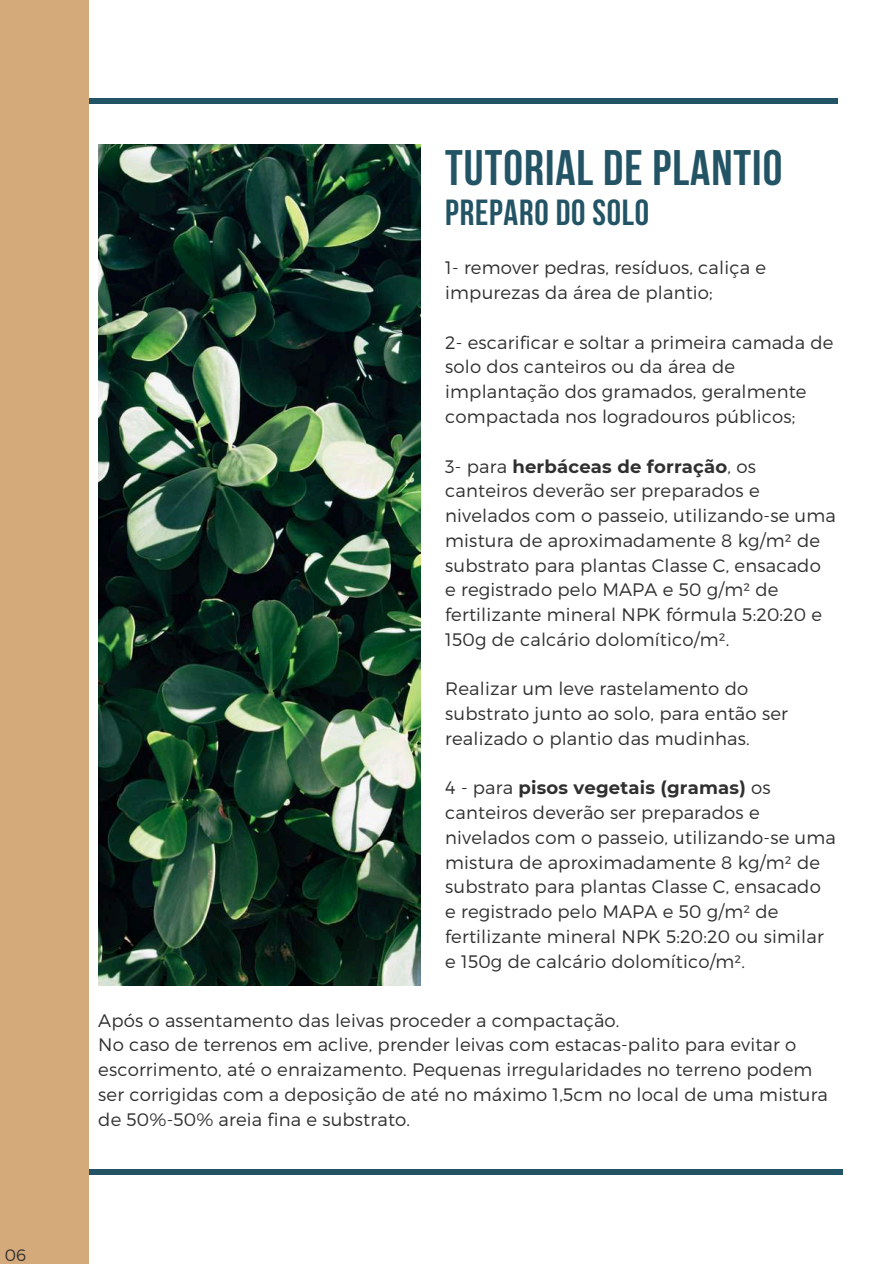
<style>
.page{position:relative;width:894px;height:1264px;background:#fff}
.page>*{position:absolute;margin:0;border:0;box-sizing:border-box;transform-origin:0 0}
.t1{font:700 49.65px "Bebas Neue";letter-spacing:.02em;color:#235465}
.t2{font:700 36.15px "Bebas Neue";letter-spacing:.02em;color:#235465}
.t3{font:300 18px/24.8px "Montserrat";letter-spacing:.01em;color:#303030}
.t4{font:300 16.5px "Montserrat";color:#303030}
.s1{font-weight:700}
</style>
<div class="page">
<div style="left:57px;top:98px;width:779px;height:6px;background:#235465"></div>
<div style="left:62px;top:1168px;width:780px;height:6px;background:#235465"></div>
<div style="left:0;top:0;width:89px;height:1263px;background:#d4aa7a"></div>
<img style="left:98px;top:145px;width:322px;height:840px">
<p class="t4" style="left:5px;top:1243px;width:23px">06</p>
<h1 class="t1" style="left:445px;top:148px;width:338px">TUTORIAL DE PLANTIO</h1>
<h2 class="t2" style="left:445px;top:198px;width:205px">PREPARO DO SOLO</h2>
<p class="t3" style="left:445px;top:255px;width:322px">1- remover pedras, resíduos, caliça e impurezas da área de plantio;</p>
<p class="t3" style="left:445px;top:329px;width:389px">2- escarificar e soltar a primeira camada de solo dos canteiros ou da área de implantação dos gramados, geralmente compactada nos logradouros públicos;</p>
<p class="t3" style="left:445px;top:453px;width:392px">3- para <span class="s1">herbáceas de forração</span>, os canteiros deverão ser preparados e nivelados com o passeio, utilizando-se uma mistura de aproximadamente 8 kg/m² de substrato para plantas Classe C, ensacado e registrado pelo MAPA e 50 g/m² de fertilizante mineral NPK fórmula 5:20:20 e 150g de calcário dolomítico/m².</p>
<p class="t3" style="left:445px;top:675px;width:344px">Realizar um leve rastelamento do substrato junto ao solo, para então ser realizado o plantio das mudinhas.</p>
<p class="t3" style="left:445px;top:774px;width:392px">4 - para <span class="s1">pisos vegetais (gramas)</span> os canteiros deverão ser preparados e nivelados com o passeio, utilizando-se uma mistura de aproximadamente 8 kg/m² de substrato para plantas Classe C, ensacado e registrado pelo MAPA e 50 g/m² de fertilizante mineral NPK 5:20:20 ou similar e 150g de calcário dolomítico/m².</p>
<p class="t3" style="left:98px;top:1007px;width:731px">Após o assentamento das leivas proceder a compactação.<br>No caso de terrenos em aclive, prender leivas com estacas-palito para evitar o escorrimento, até o enraizamento. Pequenas irregularidades no terreno podem ser corrigidas com a deposição de até no máximo 1,5cm no local de uma mistura de 50%-50% areia fina e substrato.</p>
</div>
